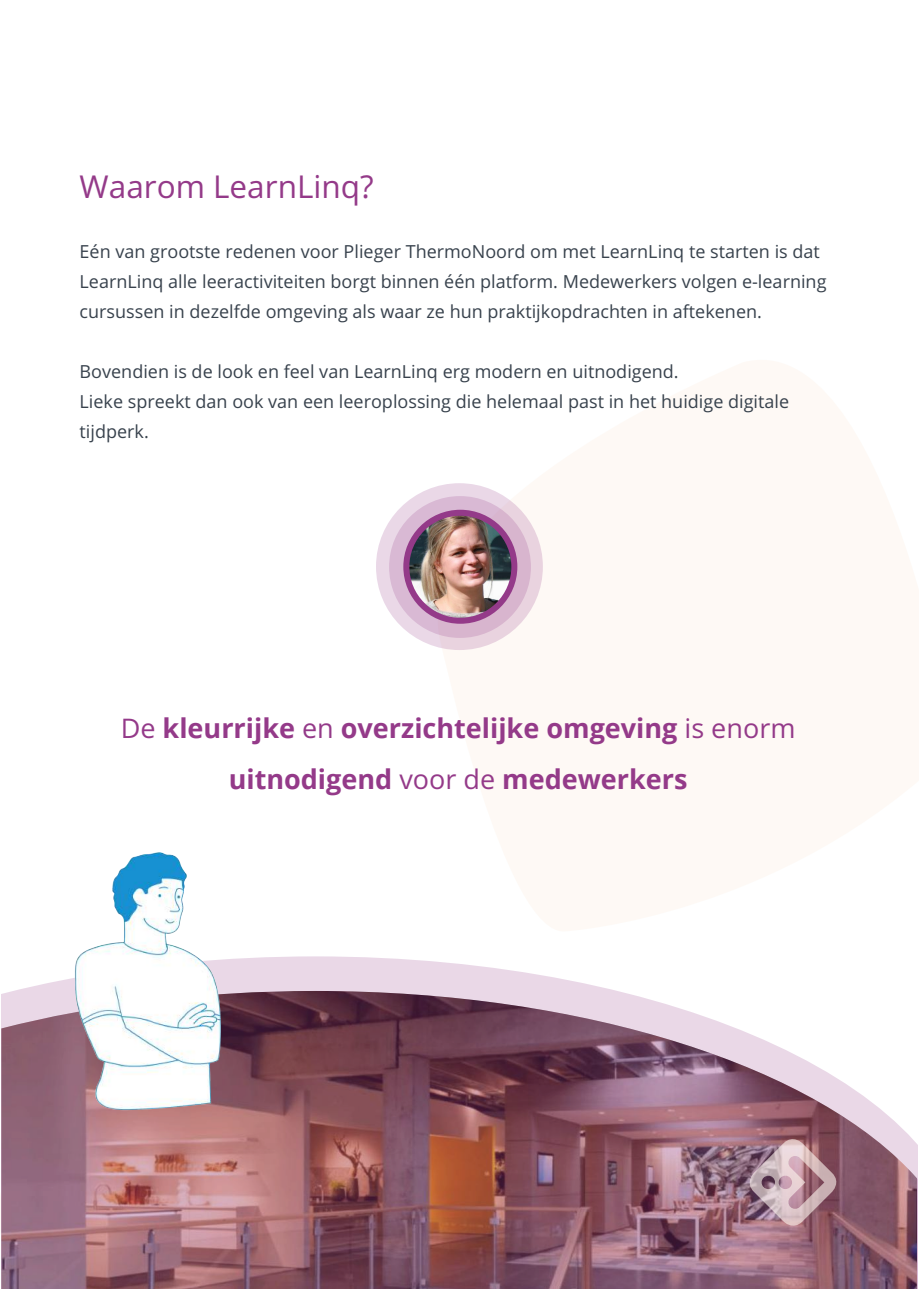
<style>
.page{position:relative;width:919px;height:1289px;background:#fff}
.page>*{position:absolute;margin:0;border:0;box-sizing:border-box;transform-origin:0 0}
.t1{font:31.5px "Open Sans";color:#943a89}
.t2{font:700 27px/51px "Open Sans";color:#943a89;text-align:center}
.t3{font:18px/30px "Open Sans";color:#38424d}
.s1{font-weight:400}
</style>
<div class="page">
<svg style="left:1px;top:956px;width:916px;height:332px;background:#a47b86"></svg>
<svg style="left:749px;top:1139px;width:87px;height:86px;background:#b08e98"></svg>
<img style="left:63px;top:852px;width:174px;height:263px">
<div style="left:376px;top:483px;width:167px;height:167px;background:#ead8e7;border-radius:50%"></div>
<svg style="left:389px;top:496px;width:142px;height:142px;background:#d3adcb"></svg>
<img style="left:406px;top:512px;width:108px;height:108px;border-radius:54px">
<div style="left:403px;top:509px;width:114px;height:114px;border:6px solid #943a89;border-radius:50%"></div>
<h1 class="t1" style="left:80px;top:165px;width:295px">Waarom LearnLinq?</h1>
<p class="t3" style="left:80px;top:236px;width:748px">Eén van grootste redenen voor Plieger ThermoNoord om met LearnLinq te starten is dat<br>LearnLinq alle leeractiviteiten borgt binnen één platform. Medewerkers volgen e-learning cursussen in dezelfde omgeving als waar ze hun praktijkopdrachten in aftekenen.</p>
<p class="t3" style="left:80px;top:356px;width:711px">Bovendien is de look en feel van LearnLinq erg modern en uitnodigend.<br>Lieke spreekt dan ook van een leeroplossing die helemaal past in het huidige digitale tijdperk.</p>
<h2 class="t2" style="left:121px;top:702px;width:676px"><span class="s1">De</span> kleurrijke <span class="s1">en</span> overzichtelijke omgeving <span class="s1">is enorm </span>uitnodigend <span class="s1">voor de</span> medewerkers</h2>
</div>
